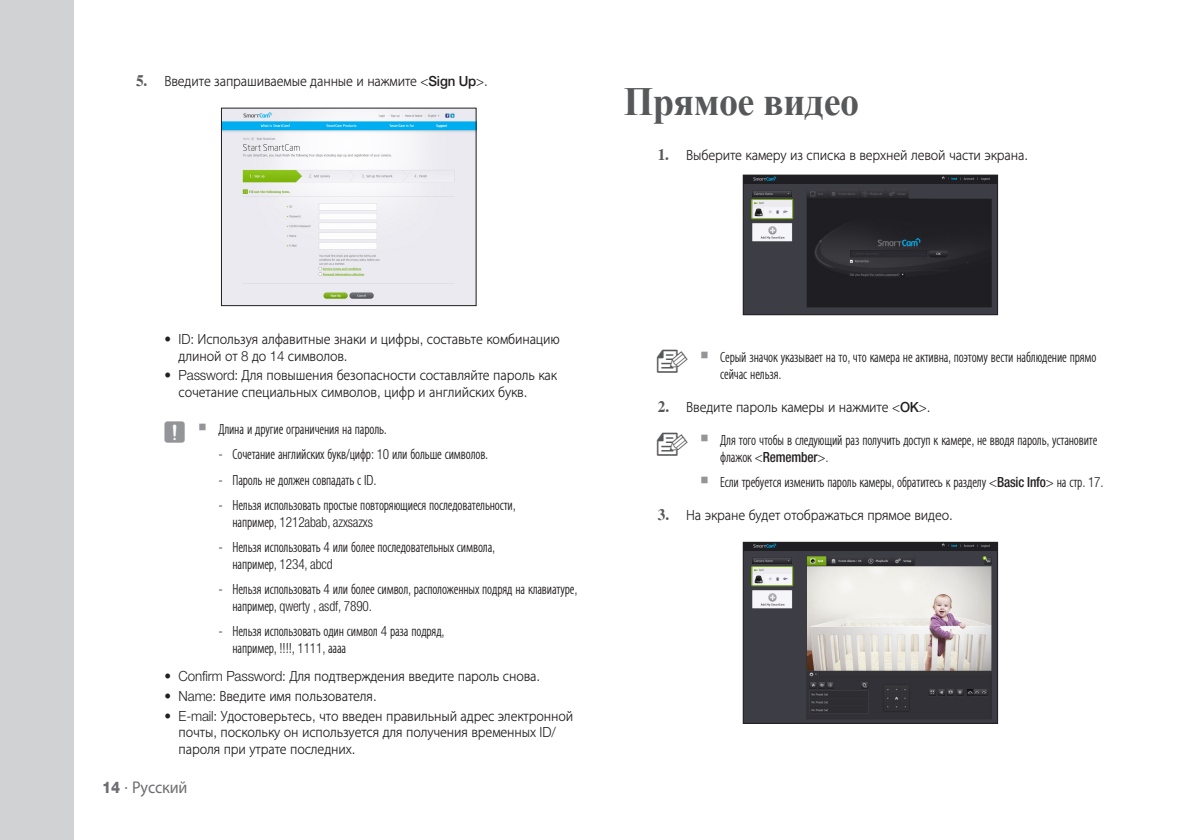
<style>
.page{position:relative;width:1191px;height:840px;background:#fff}
.page>*{position:absolute;margin:0;border:0;box-sizing:border-box;transform-origin:0 0}
.t1{font:700 40px "Times New Roman";letter-spacing:-.01em;color:#57585a;scale:.95 1}
.t2{font:16px "Helvetica Neue cp";letter-spacing:-.01em;color:#6c6d70;scale:.95 1}
.t3{font:300 condensed 14px/16.8px "Helvetica Neue cp";letter-spacing:-.01em;color:#231f20;scale:.95 1}
.t4{font:300 14px/16.8px "Helvetica Neue cp";letter-spacing:-.01em;color:#231f20;scale:.95 1}
.s1{font-family:"Times";font-weight:700;font-size:16px;color:#57585a}
.s2{font-weight:500}
.s3{font-family:"SIBD P1400";font-weight:400;font-stretch:normal;font-size:24px;color:#939598}
.s4{font-family:"CP Icon 1";font-weight:400;font-stretch:normal;font-size:20px;color:#939598}
.s5{font-weight:800}
.s6{font-family:"CP Icon 2";font-weight:400;font-stretch:normal;font-size:26px;color:#57585a}
</style>
<div class="page">
<div style="left:0;top:0;width:74px;height:839px;background:#d1d2d4"></div>
<img style="left:745px;top:177px;width:251px;height:136px">
<div style="left:743px;top:175px;width:255px;height:140px;border:1px solid #231f20"></div>
<img style="left:745px;top:543px;width:251px;height:178px">
<div style="left:743px;top:541px;width:255px;height:182px;border:1px solid #231f20"></div>
<img style="left:223px;top:110px;width:251px;height:194px">
<div style="left:221px;top:108px;width:255px;height:198px;border:1px solid #231f20"></div>
<p class="t4" style="left:136px;top:72px;width:372px"><span class="s1">5.</span> Введите запрашиваемые данные и нажмите &lt;<span class="s2">Sign Up</span>&gt;.</p>
<h1 class="t1" style="left:624px;top:74px;width:249px">Прямое видео</h1>
<p class="t4" style="left:658px;top:147px;width:391px"><span class="s1">1.</span> Выберите камеру из списка в верхней левой части экрана.</p>
<p class="t4" style="left:179px;top:330px;width:403px;text-indent:-14px">• ID: Используя алфавитные знаки и цифры, составьте комбинацию длиной от 8 до 14 символов.</p>
<p class="t4" style="left:179px;top:367px;width:400px;text-indent:-14px">• Password: Для повышения безопасности составляйте пароль как сочетание специальных символов, цифр и английских букв.</p>
<p class="t3" style="left:163px;top:420px;width:238px"><span class="s3">J</span> <span class="s4">`</span> Длина и другие ограничения на пароль.</p>
<p class="t3" style="left:218px;top:445px;width:286px">- Сочетание английских букв/цифр: 10 или больше символов.</p>
<p class="t3" style="left:218px;top:471px;width:168px">- Пароль не должен совпадать с ID.</p>
<p class="t3" style="left:232px;top:496px;width:300px;text-indent:-14px">- Нельзя использовать простые повторяющиеся последовательности, например, 1212abab, azxsazxs</p>
<p class="t3" style="left:232px;top:538px;width:278px;text-indent:-14px">- Нельзя использовать 4 или более последовательных символа, например, 1234, abcd</p>
<p class="t3" style="left:232px;top:580px;width:365px;text-indent:-14px">- Нельзя использовать 4 или более символ, расположенных подряд на клавиатуре, например, qwerty , asdf, 7890.</p>
<p class="t3" style="left:232px;top:622px;width:225px;text-indent:-14px">- Нельзя использовать один символ 4 раза подряд, например, !!!!, 1111, аааа</p>
<p class="t4" style="left:164px;top:667px;width:397px">• Confirm Password: Для подтверждения введите пароль снова.</p>
<p class="t4" style="left:164px;top:687px;width:225px">• Name: Введите имя пользователя.</p>
<p class="t4" style="left:179px;top:707px;width:417px;text-indent:-14px">• E-mail: Удостоверьтесь, что введен правильный адрес электронной почты, поскольку он используется для получения временных ID/ пароля при утрате последних.</p>
<p class="t2" style="left:102px;top:777px;width:91px"><span class="s5">14</span> · Русский</p>
<p class="t3" style="left:720px;top:348px;width:397px;text-indent:-65px"><span class="s6">n</span> <span class="s4">`</span> Серый значок указывает на то, что камера не активна, поэтому вести наблюдение прямо сейчас нельзя.</p>
<p class="t4" style="left:658px;top:398px;width:288px"><span class="s1">2.</span> Введите пароль камеры и нажмите &lt;<span class="s2">OK</span>&gt;.</p>
<p class="t3" style="left:720px;top:431px;width:398px;text-indent:-65px"><span class="s6">n</span> <span class="s4">`</span> Для того чтобы в следующий раз получить доступ к камере, не вводя пароль, установите флажок &lt;<span class="s2">Remember</span>&gt;.</p>
<p class="t3" style="left:700px;top:474px;width:426px"><span class="s4">`</span> Если требуется изменить пароль камеры, обратитесь к разделу &lt;<span class="s2">Basic Info</span>&gt; на стр. 17.</p>
<p class="t4" style="left:658px;top:506px;width:312px"><span class="s1">3.</span> На экране будет отображаться прямое видео.</p>
</div>
